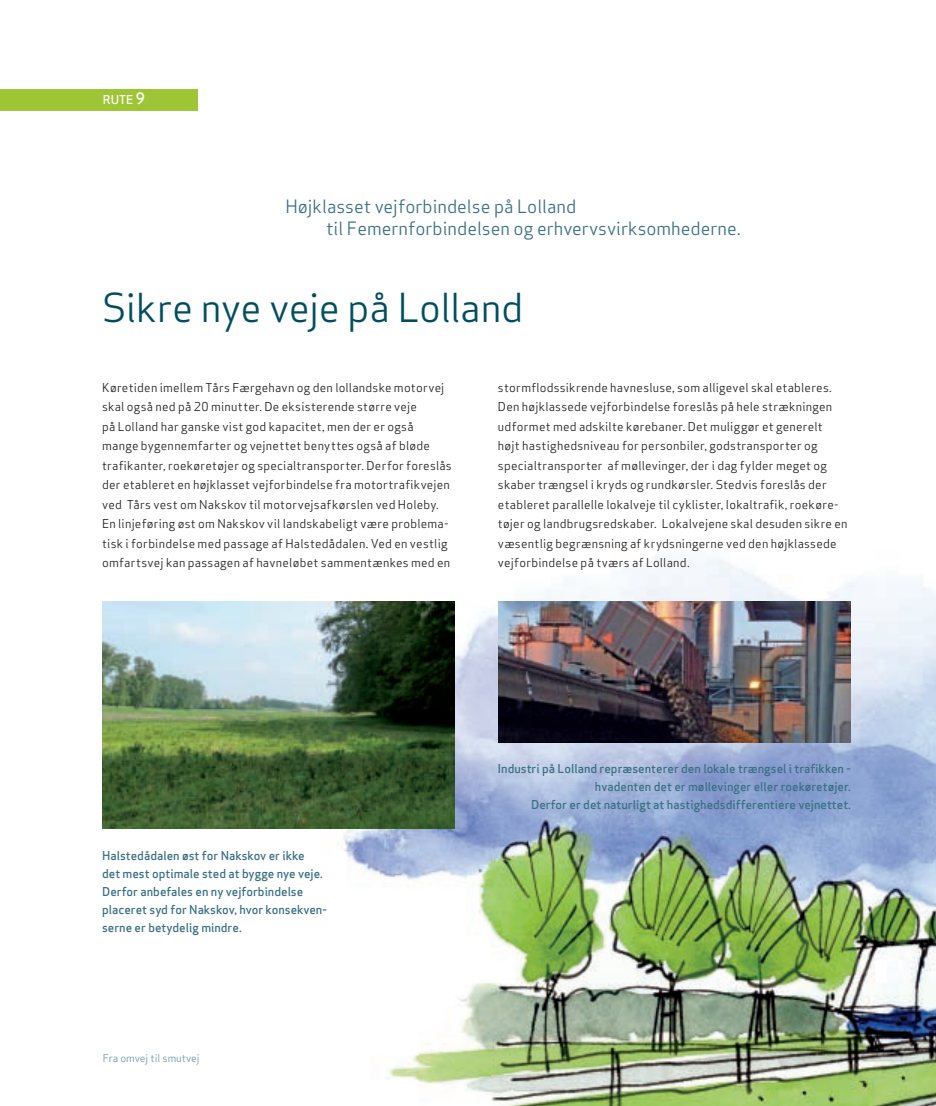
<style>
.page{position:relative;width:936px;height:1106px;background:#fff}
.page>*{position:absolute;margin:0;border:0;box-sizing:border-box;transform-origin:0 0}
.t1{font:39px "Apex Sans";letter-spacing:-.01em;color:#004e60}
.t2{font:18px/21.6px "Apex Sans";color:#3a7083}
.t3{font:12px/19.5px "Apex Sans";letter-spacing:.02em;color:#231f20}
.t4{font:500 12px/18px "Apex Sans";color:#3a7083;text-align:right}
.t5{font:500 12px "Apex Sans";color:#fff}
.t6{font:10.5px "Apex Sans";color:#7197a8}
.s1{font-family:"Agenda";font-size:18px}
</style>
<div class="page">
<img style="left:275px;top:558px;width:660px;height:548px">
<img style="left:498px;top:601px;width:352px;height:141px">
<img style="left:102px;top:601px;width:353px;height:227px">
<div style="left:0;top:89px;width:198px;height:22px;background:#9ec536"></div>
<p class="t5" style="left:103px;top:89px;width:44px">RUTE <span class="s1">9</span></p>
<h2 class="t2" style="left:326px;top:194px;width:416px;text-indent:-41px">Højklasset vejforbindelse på Lolland<br>til Femernforbindelsen og erhvervsvirksomhederne.</h2>
<h1 class="t1" style="left:102px;top:276px;width:422px">Sikre nye veje på Lolland</h1>
<p class="t3" style="left:102px;top:376px;width:351px">Køretiden imellem Tårs Færgehavn og den lollandske motorvej skal også ned på 20 minutter. De eksisterende større veje<br>på Lolland har ganske vist god kapacitet, men der er også mange bygennemfarter og vejnettet benyttes også af bløde trafikanter, roekøretøjer og specialtransporter. Derfor foreslås der etableret en højklasset vejforbindelse fra motortrafikvejen ved Tårs vest om Nakskov til motorvejsafkørslen ved Holeby.<br>En linjeføring øst om Nakskov vil landskabeligt være problema&shy;tisk i forbindelse med passage af Halstedådalen. Ved en vestlig omfartsvej kan passagen af havneløbet sammentænkes med en</p>
<p class="t3" style="left:498px;top:376px;width:351px">stormflodssikrende havnesluse, som alligevel skal etableres.<br>Den højklassede vejforbindelse foreslås på hele strækningen udformet med adskilte kørebaner. Det muliggør et generelt højt hastighedsniveau for personbiler, godstransporter og specialtransporter af møllevinger, der i dag fylder meget og skaber trængsel i kryds og rundkørsler. Stedvis foreslås der etableret parallelle lokalveje til cyklister, lokaltrafik, roekøre&shy;tøjer og landbrugsredskaber. Lokalvejene skal desuden sikre en væsentlig begrænsning af krydsningerne ved den højklassede vejforbindelse på tværs af Lolland.</p>
<p class="t4" style="left:102px;top:844px;width:226px;text-align:left">Halstedådalen øst for Nakskov er ikke<br>det mest optimale sted at bygge nye veje.<br>Derfor anbefales en ny vejforbindelse placeret syd for Nakskov, hvor konsekven&shy;serne er betydelig mindre.</p>
<p class="t6" style="left:103px;top:1049px;width:98px">Fra omvej til smutvej</p>
<p class="t4" style="left:497px;top:758px;width:355px">Industri på Lolland repræsenterer den lokale trængsel i trafikken - hvadenten det er møllevinger eller roekøretøjer.<br>Derfor er det naturligt at hastighedsdifferentiere vejnettet.</p>
</div>
